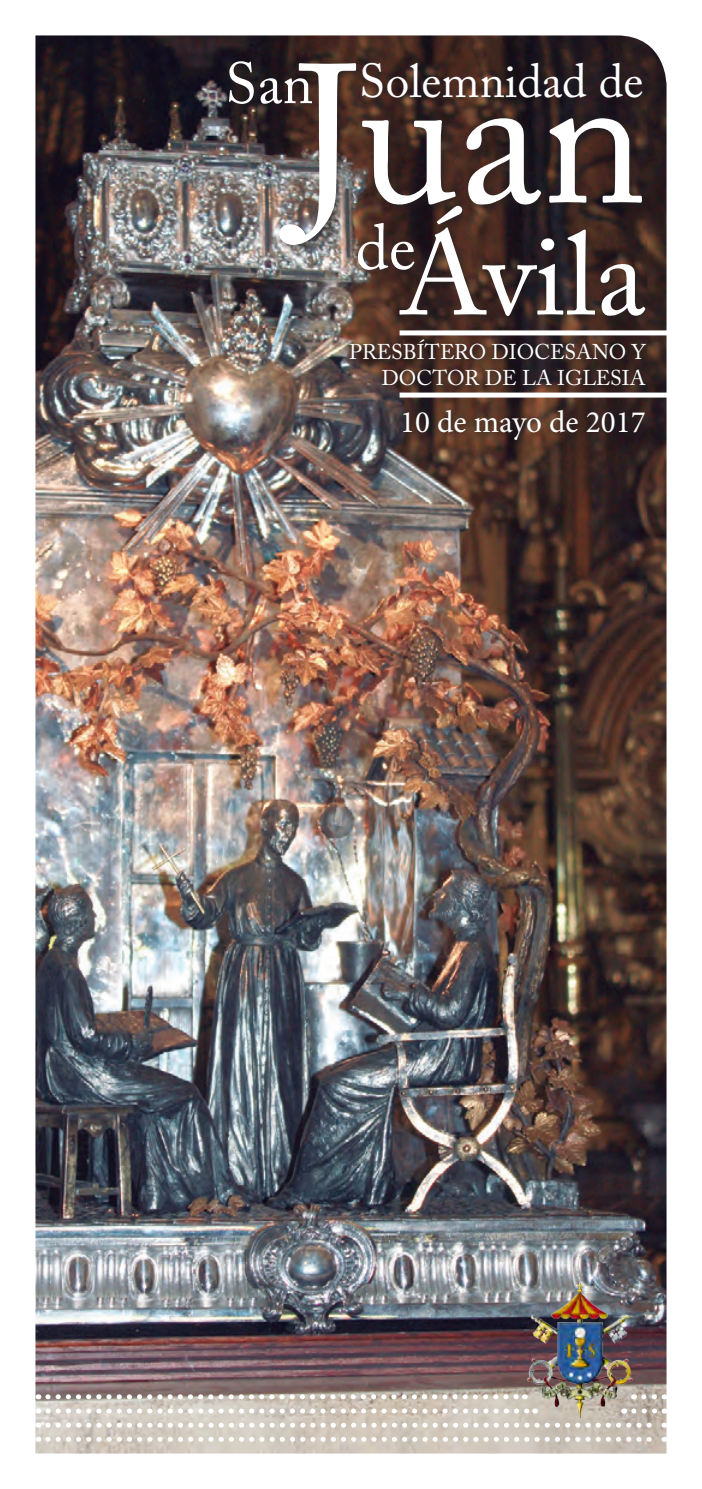
<style>
.page{position:relative;width:702px;height:1489px;background:#fff}
.page>*{position:absolute;margin:0;border:0;box-sizing:border-box;transform-origin:0 0}
.t1{font:195.25px "Adobe Caslon Pro";color:#fff}
.t2{font:117px "Adobe Caslon Pro";color:#fff}
.t3{font:63.75px "Adobe Caslon Pro";color:#fff}
.t4{font:57.75px "Adobe Caslon Pro";color:#fff}
.t5{font:47.25px "Adobe Caslon Pro";color:#fff}
.t6{font:31px "Minion Pro";color:#fff}
.t7{font:21.25px/25.5px "Adobe Caslon Pro";color:#fff;text-align:right}
</style>
<div class="page">
<img style="left:35px;top:35px;width:631px;height:1418px">
<div style="left:395px;top:202px;width:260px;height:125px;background:#231f20;opacity:.65"></div>
<div style="left:400px;top:407px;width:251px;height:38px;background:#231f20;opacity:.65"></div>
<div style="left:347px;top:336px;width:306px;height:55px;background:#231f20;opacity:.65"></div>
<div style="left:225px;top:58px;width:96px;height:57px;background:#231f20"></div>
<div style="left:275px;top:59px;width:377px;height:197px;background:#231f20;opacity:.65"></div>
<div style="left:354px;top:220px;width:70px;height:61px;background:#231f20;opacity:.65"></div>
<div style="left:399px;top:330px;width:270px;height:5px;background:#fff"></div>
<div style="left:399px;top:392px;width:270px;height:5px;background:#fff"></div>
<svg style="left:48px;top:1436px;width:617px;height:5px"></svg>
<svg style="left:48px;top:1422px;width:617px;height:5px"></svg>
<svg style="left:48px;top:1408px;width:472px;height:5px"></svg>
<svg style="left:634px;top:1408px;width:31px;height:5px"></svg>
<svg style="left:643px;top:1394px;width:22px;height:5px"></svg>
<svg style="left:48px;top:1394px;width:472px;height:5px"></svg>
<img style="left:520px;top:1278px;width:114px;height:147px">
<p class="t4" style="left:225px;top:49px;width:89px">San</p>
<p class="t5" style="left:359px;top:53px;width:286px">Solemnidad de</p>
<p class="t1" style="left:294px;top:20px;width:353px">Juan</p>
<p class="t2" style="left:399px;top:205px;width:247px">Ávila</p>
<p class="t3" style="left:355px;top:210px;width:62px">de</p>
<p class="t7" style="left:349px;top:339px;width:298px">PRESBÍTERO DIOCESANO Y<br>DOCTOR DE LA IGLESIA</p>
<p class="t6" style="left:400px;top:401px;width:247px">10 de mayo de 2017</p>
</div>
